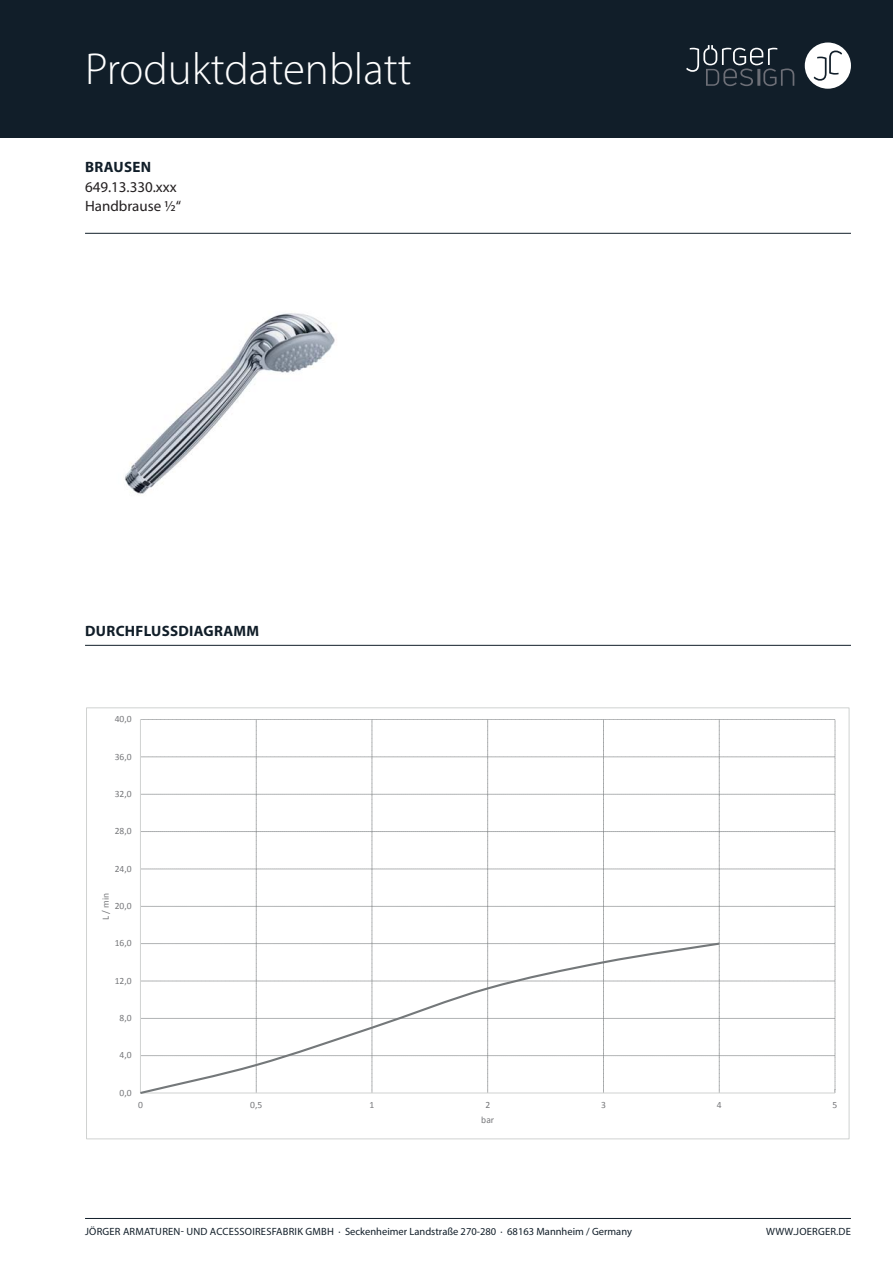
<style>
.page{position:relative;width:893px;height:1263px;background:#fff}
.page>*{position:absolute;margin:0;border:0;box-sizing:border-box;transform-origin:0 0}
.t1{font:300 45px "Myriad Pro";color:#fff}
.t2{font:15px "Myriad Pro";color:#231f20}
.t3{font:700 15px "Myriad Pro";letter-spacing:.02em;color:#111e29}
.t4{font:10.5px "Myriad Pro";letter-spacing:.005em;color:#111e29}
.t5{font:9.6px "Calibri";color:#76777a}
</style>
<div class="page">
<div style="left:0;top:0;width:893px;height:138px;background:#111e29"></div>
<div style="left:805px;top:43px;width:46px;height:46px;background:#fff;border-radius:50%"></div>
<svg style="left:814px;top:51px;width:28px;height:30px"></svg>
<svg style="left:686px;top:45px;width:108px;height:41px"></svg>
<hr style="left:85px;top:1218px;width:766px;height:1px;background:#111e29">
<hr style="left:85px;top:233px;width:766px;height:1px;background:#111e29">
<hr style="left:85px;top:645px;width:766px;height:1px;background:#111e29">
<img style="left:125px;top:313px;width:210px;height:181px">
<img style="left:140px;top:719px;width:695px;height:222px">
<img style="left:256px;top:720px;width:579px;height:373px">
<hr style="left:140px;top:720px;width:1px;height:373px;background:#d0d2d1">
<hr style="left:140px;top:1093px;width:695px;height:1px;background:#d0d2d1">
<svg style="left:140px;top:941px;width:582px;height:153px"></svg>
<h1 class="t1" style="left:85px;top:52px;width:328px">Produktdatenblatt</h1>
<h2 class="t3" style="left:85px;top:161px;width:67px">BRAUSEN</h2>
<h2 class="t2" style="left:85px;top:200px;width:97px">Handbrause ½“</h2>
<h2 class="t2" style="left:85px;top:181px;width:93px">649.13.330.xxx</h2>
<h2 class="t3" style="left:85px;top:626px;width:176px">DURCHFLUSSDIAGRAMM</h2>
<p class="t5" style="left:115px;top:715px;width:18px">40,0</p>
<p class="t5" style="left:115px;top:752px;width:18px">36,0</p>
<p class="t5" style="left:115px;top:790px;width:18px">32,0</p>
<p class="t5" style="left:115px;top:827px;width:18px">28,0</p>
<p class="t5" style="left:115px;top:864px;width:18px">24,0</p>
<p class="t5" style="left:102px;top:920px;width:28px;rotate:-90deg">L / min</p>
<p class="t5" style="left:115px;top:902px;width:18px">20,0</p>
<p class="t5" style="left:115px;top:939px;width:18px">16,0</p>
<p class="t5" style="left:115px;top:977px;width:18px">12,0</p>
<p class="t5" style="left:120px;top:1014px;width:14px">8,0</p>
<p class="t5" style="left:120px;top:1051px;width:14px">4,0</p>
<p class="t5" style="left:120px;top:1089px;width:14px">0,0</p>
<p class="t5" style="left:138px;top:1101px;width:6px">0</p>
<p class="t5" style="left:250px;top:1101px;width:14px">0,5</p>
<p class="t5" style="left:370px;top:1101px;width:6px">1</p>
<p class="t5" style="left:485px;top:1101px;width:6px">2</p>
<p class="t5" style="left:601px;top:1101px;width:6px">3</p>
<p class="t5" style="left:717px;top:1101px;width:6px">4</p>
<p class="t5" style="left:832px;top:1101px;width:6px">5</p>
<p class="t5" style="left:481px;top:1116px;width:14px">bar</p>
<p class="t4" style="left:85px;top:1228px;width:548px">JÖRGER ARMATUREN- UND ACCESSOIRESFABRIK GMBH · Seckenheimer Landstraße 270-280 · 68163 Mannheim / Germany</p>
<p class="t4" style="left:766px;top:1228px;width:86px">WWW.JOERGER.DE</p>
</div>
